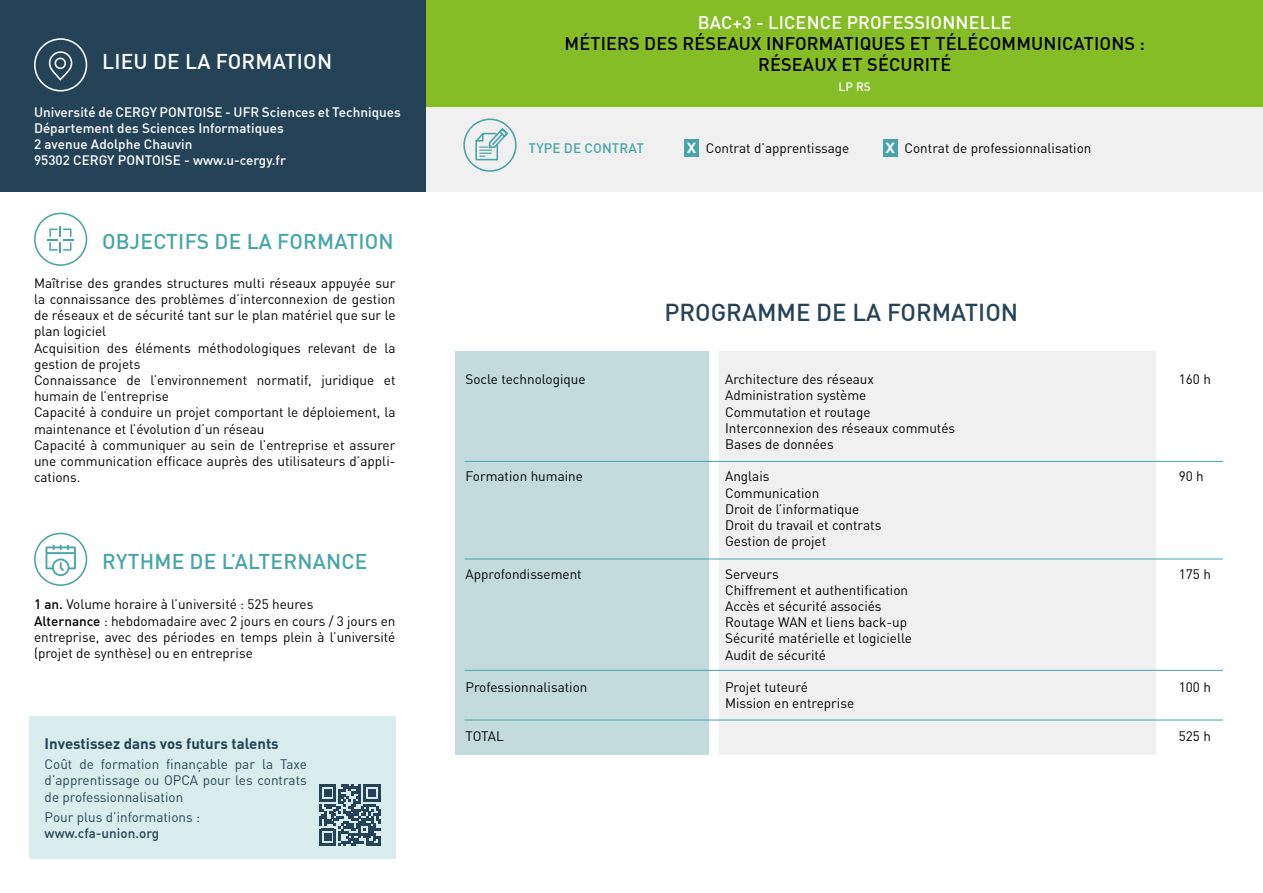
<style>
.page{position:relative;width:1263px;height:893px;background:#fff}
.page>*{position:absolute;margin:0;border:0;box-sizing:border-box;transform-origin:0 0}
.t1{font:500 24px "DIN Pro";color:#254357}
.t2{font:500 21px "DIN Pro";letter-spacing:.01em;color:#47a5aa}
.t3{font:500 21px "DIN Pro";letter-spacing:.01em;color:#fff}
.t4{font:500 18px/21px "DIN Pro";letter-spacing:.01em;color:#000;text-align:center}
.t5{font:500 18px "DIN Pro";letter-spacing:.01em;color:#fff}
.t6{font:700 15px "DIN Pro";color:#254357}
.t7{font:13.5px/16.2px "DIN Pro";color:#000}
.t8{font:500 13.5px/16.2px "DIN Pro";color:#fff}
.t9{font:13.5px/16.2px "DIN Pro";color:#254357;text-align:justify}
.t10{font:500 13.5px "DIN Pro";color:#254357}
.t11{font:500 13.5px "DIN Pro";letter-spacing:.01em;color:#47a5aa}
.t12{font:500 12px "DIN Pro";color:#fff}
.s1{font-weight:500}
.s2{font-family:"DIN";font-weight:500;font-size:20.25px;color:#fff}
</style>
<div class="page">
<div style="left:425px;top:106px;width:838px;height:85px;background:#f0f0f0"></div>
<div style="left:425px;top:0;width:838px;height:106px;background:#86bc25"></div>
<div style="left:463px;top:119px;width:54px;height:53px;border:2px solid #47a5aa;border-radius:50%"></div>
<svg style="left:475px;top:127px;width:34px;height:34px"></svg>
<div style="left:455px;top:351px;width:254px;height:404px;background:#c3dbdd"></div>
<div style="left:719px;top:351px;width:437px;height:404px;background:#f0f0f0"></div>
<hr style="left:465px;top:461px;width:758px;height:1px;background:#47a5aa">
<hr style="left:465px;top:559px;width:758px;height:1px;background:#47a5aa">
<hr style="left:465px;top:670px;width:758px;height:1px;background:#47a5aa">
<hr style="left:465px;top:720px;width:758px;height:1px;background:#47a5aa">
<div style="left:29px;top:716px;width:366px;height:143px;background:#daedee"></div>
<div style="left:0;top:0;width:425px;height:191px;background:#254357"></div>
<svg style="left:34px;top:38px;width:54px;height:54px"></svg>
<div style="left:34px;top:213px;width:53px;height:53px;border:2px solid #47a5aa;border-radius:50%"></div>
<svg style="left:47px;top:226px;width:27px;height:27px"></svg>
<svg style="left:34px;top:533px;width:53px;height:53px"></svg>
<svg style="left:319px;top:784px;width:62px;height:62px"></svg>
<div style="left:684px;top:139px;width:15px;height:17px;background:#47a5aa"></div>
<div style="left:883px;top:139px;width:15px;height:17px;background:#47a5aa"></div>
<h2 class="t3" style="left:102px;top:48px;width:232px">LIEU DE LA FORMATION</h2>
<p class="t8" style="left:34px;top:103px;width:368px">Université de CERGY PONTOISE - UFR Sciences et Techniques Département des Sciences Informatiques<br>2 avenue Adolphe Chauvin<br>95302 CERGY PONTOISE - www.u-cergy.fr</p>
<h2 class="t2" style="left:102px;top:228px;width:293px">OBJECTIFS DE LA FORMATION</h2>
<p class="t7" style="left:34px;top:275px;width:363px">Maîtrise des grandes structures multi réseaux appuyée sur la connaissance des problèmes d’interconnexion de gestion de réseaux et de sécurité tant sur le plan matériel que sur le plan logiciel<br>Acquisition des éléments méthodologiques relevant de la gestion de projets<br>Connaissance de l’environnement normatif, juridique et humain de l’entreprise<br>Capacité à conduire un projet comportant le déploiement, la maintenance et l’évolution d’un réseau<br>Capacité à communiquer au sein de l’entreprise et assurer une communication efficace auprès des utilisateurs d’appli&shy;cations.</p>
<h2 class="t2" style="left:102px;top:548px;width:267px">RYTHME DE L’ALTERNANCE</h2>
<p class="t7" style="left:34px;top:596px;width:363px"><span class="s1">1 an.</span> Volume horaire à l’université : 525 heures<br><span class="s1">Alternance</span> : hebdomadaire avec 2 jours en cours / 3 jours en entreprise, avec des périodes en temps plein à l’université (projet de synthèse) ou en entreprise</p>
<p class="t6" style="left:45px;top:733px;width:236px">Investissez dans vos futurs talents</p>
<p class="t9" style="left:45px;top:756px;width:264px">Coût de formation finançable par la Taxe d’apprentissage ou OPCA pour les contrats de professionnalisation</p>
<p class="t9" style="left:45px;top:809px;width:157px">Pour plus d’informations :</p>
<p class="t10" style="left:45px;top:825px;width:116px">www.cfa-union.org</p>
<h3 class="t5" style="left:698px;top:11px;width:315px">BAC+3 - LICENCE PROFESSIONNELLE</h3>
<h3 class="t4" style="left:565px;top:33px;width:582px">MÉTIERS DES RÉSEAUX INFORMATIQUES ET TÉLÉCOMMUNICATIONS :<br>RÉSEAUX ET SÉCURITÉ</h3>
<p class="t12" style="left:838px;top:79px;width:34px">LP RS</p>
<p class="t11" style="left:529px;top:140px;width:117px">TYPE DE CONTRAT</p>
<p class="t7" style="left:686px;top:140px;width:164px"><span class="s2">x</span> Contrat d’apprentissage</p>
<p class="t7" style="left:885px;top:140px;width:208px"><span class="s2">x</span> Contrat de professionnalisation</p>
<h1 class="t1" style="left:664px;top:297px;width:355px">PROGRAMME DE LA FORMATION</h1>
<p class="t7" style="left:465px;top:371px;width:122px">Socle technologique</p>
<p class="t7" style="left:465px;top:468px;width:119px">Formation humaine</p>
<p class="t7" style="left:465px;top:565px;width:118px">Approfondissement</p>
<p class="t7" style="left:465px;top:679px;width:123px">Professionnalisation</p>
<p class="t7" style="left:465px;top:727px;width:40px">TOTAL</p>
<p class="t7" style="left:725px;top:371px;width:232px">Architecture des réseaux<br>Administration système<br>Commutation et routage<br>Interconnexion des réseaux commutés<br>Bases de données</p>
<p class="t7" style="left:725px;top:468px;width:158px">Anglais<br>Communication<br>Droit de l’informatique<br>Droit du travail et contrats<br>Gestion de projet</p>
<p class="t7" style="left:725px;top:565px;width:188px">Serveurs<br>Chiffrement et authentification<br>Accès et sécurité associés<br>Routage WAN et liens back-up<br>Sécurité matérielle et logicielle<br>Audit de sécurité</p>
<p class="t7" style="left:725px;top:679px;width:131px">Projet tuteuré<br>Mission en entreprise</p>
<p class="t7" style="left:1179px;top:371px;width:34px">160 h</p>
<p class="t7" style="left:1179px;top:468px;width:27px">90 h</p>
<p class="t7" style="left:1179px;top:565px;width:34px">175 h</p>
<p class="t7" style="left:1179px;top:679px;width:34px">100 h</p>
<p class="t7" style="left:1179px;top:727px;width:34px">525 h</p>
</div>
